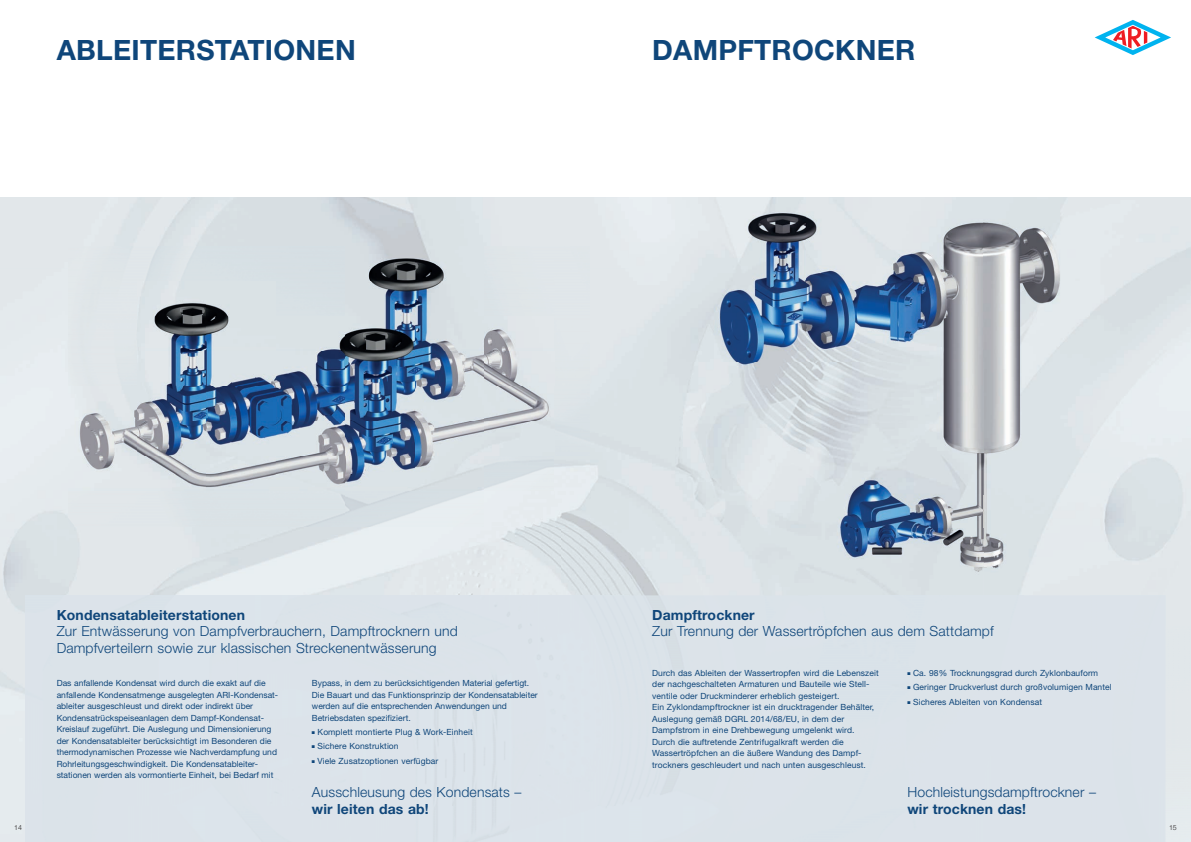
<style>
.page{position:relative;width:1191px;height:842px;background:#fff}
.page>*{position:absolute;margin:0;border:0;box-sizing:border-box;transform-origin:0 0}
.t1{font:700 28px "Helvetica Neue LT Pro";letter-spacing:.01em;color:#0f467a}
.t2{font:300 14px/16.8px "Helvetica Neue LT Pro";letter-spacing:.01em;color:#0f467a}
.t3{font:700 14px "Helvetica Neue LT Pro";letter-spacing:.01em;color:#0f467a}
.t4{font:8.5px/11.5px "Helvetica Neue LT Pro";color:#0f467a}
.t5{font:300 7px "Helvetica Neue LT Pro";color:#231f20}
</style>
<div class="page">
<img style="left:560px;top:268px;width:69px;height:327px">
<img style="left:70px;top:526px;width:490px;height:69px">
<img style="left:0;top:627px;width:26px;height:215px">
<img style="left:629px;top:197px;width:460px;height:398px">
<img style="left:68px;top:247px;width:521px;height:279px">
<svg style="left:1094px;top:20px;width:77px;height:35px"></svg>
<h1 class="t1" style="left:57px;top:32px;width:300px">ABLEITERSTATIONEN</h1>
<h1 class="t1" style="left:652px;top:32px;width:265px">DAMPFTROCKNER</h1>
<h2 class="t3" style="left:57px;top:606px;width:190px">Kondensatableiterstationen</h2>
<h2 class="t2" style="left:57px;top:623px;width:402px">Zur Entwässerung von Dampfverbrauchern, Dampftrocknern und<br>Dampfverteilern sowie zur klassischen Streckenentwässerung</h2>
<p class="t4" style="left:57px;top:677px;width:223px">Das anfallende Kondensat wird durch die exakt auf die anfallende Kondensatmenge ausgelegten ARI-Kondensat&shy;ableiter ausgeschleust und direkt oder indirekt über Kondensatrückspeiseanlagen dem Dampf-Kondensat-Kreislauf zugeführt. Die Auslegung und Dimensionierung der Kondensatableiter berücksichtigt im Besonderen die thermodynamischen Prozesse wie Nachverdampfung und Rohrleitungsgeschwindigkeit. Die Kondensatableiter&shy;stationen werden als vormontierte Einheit, bei Bedarf mit</p>
<p class="t4" style="left:312px;top:677px;width:227px">Bypass, in dem zu berücksichtigenden Material gefertigt.<br>Die Bauart und das Funktionsprinzip der Kondensatableiter werden auf die entsprechenden Anwendungen und Betriebsdaten spezifiziert.</p>
<p class="t4" style="left:312px;top:726px;width:162px">■ Komplett montierte Plug &amp; Work-Einheit</p>
<p class="t4" style="left:312px;top:740px;width:88px">■ Sichere Konstruktion</p>
<p class="t4" style="left:312px;top:755px;width:128px">■ Viele Zusatzoptionen verfügbar</p>
<h2 class="t2" style="left:312px;top:783px;width:211px">Ausschleusung des Kondensats –</h2>
<h2 class="t3" style="left:312px;top:800px;width:118px">wir leiten das ab!</h2>
<h2 class="t3" style="left:652px;top:606px;width:104px">Dampftrockner</h2>
<h2 class="t2" style="left:652px;top:623px;width:343px">Zur Trennung der Wassertröpfchen aus dem Sattdampf</h2>
<p class="t4" style="left:652px;top:667px;width:228px">Durch das Ableiten der Wassertropfen wird die Lebenszeit der nachgeschalteten Armaturen und Bauteile wie Stell&shy;ventile oder Druckminderer erheblich gesteigert.<br>Ein Zyklondampftrockner ist ein drucktragender Behälter, Auslegung gemäß DGRL 2014/68/EU, in dem der Dampfstrom in eine Drehbewegung umgelenkt wird.<br>Durch die auftretende Zentrifugalkraft werden die Wassertröpfchen an die äußere Wandung des Dampf&shy;trockners geschleudert und nach unten ausgeschleust.</p>
<p class="t4" style="left:907px;top:667px;width:192px">■ Ca. 98% Trocknungsgrad durch Zyklonbauform</p>
<p class="t4" style="left:907px;top:681px;width:206px">■ Geringer Druckverlust durch großvolumigen Mantel</p>
<p class="t4" style="left:907px;top:696px;width:136px">■ Sicheres Ableiten von Kondensat</p>
<h2 class="t2" style="left:907px;top:783px;width:190px">Hochleistungsdampftrockner –</h2>
<h2 class="t3" style="left:907px;top:800px;width:120px">wir trocknen das!</h2>
<p class="t5" style="left:14px;top:823px;width:9px">14</p>
<p class="t5" style="left:1169px;top:823px;width:9px">15</p>
</div>
